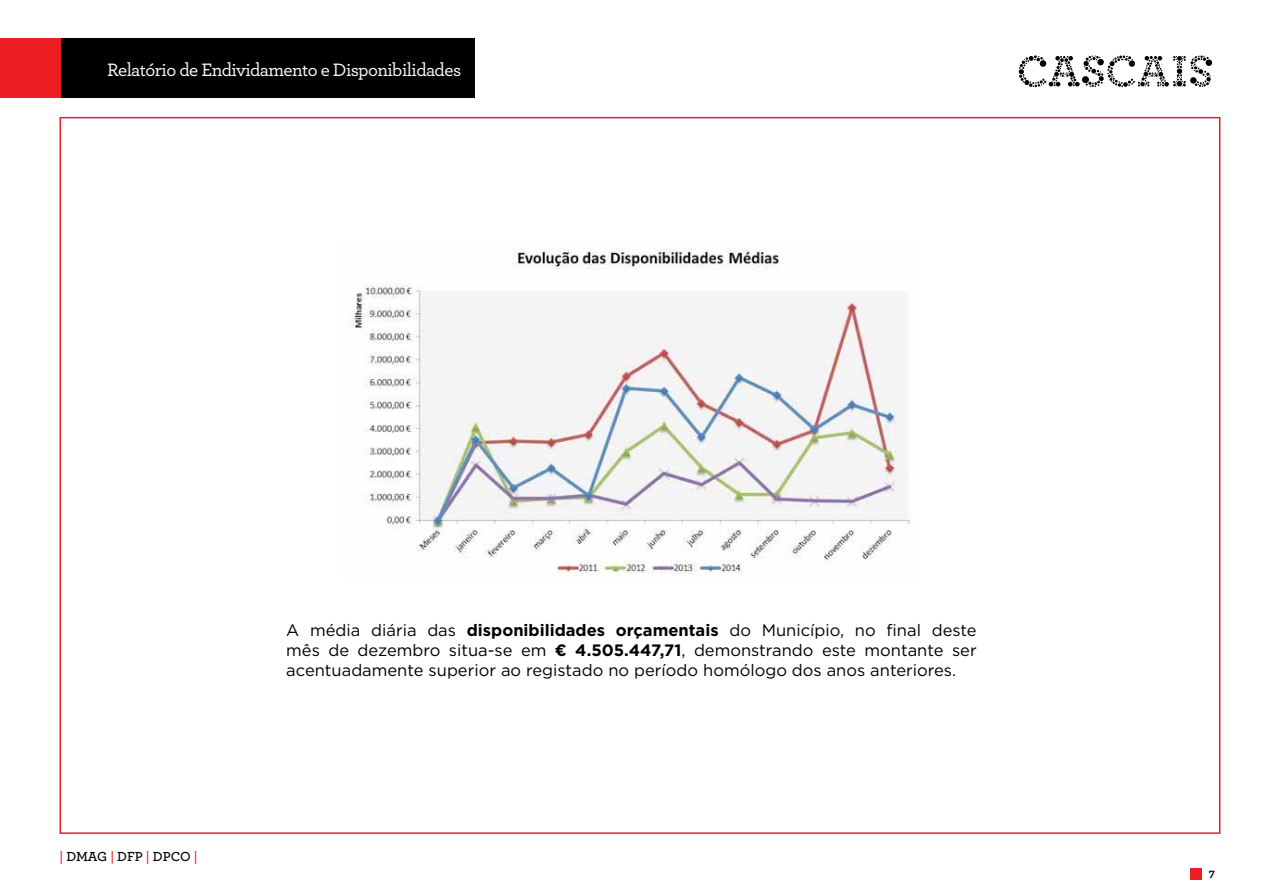
<style>
.page{position:relative;width:1263px;height:893px;background:#fff}
.page>*{position:absolute;margin:0;border:0;box-sizing:border-box;transform-origin:0 0}
.t1{font:500 18.9px "Archer";letter-spacing:-.03em;color:#fff}
.t2{font:16.5px/19.8px "Gotham";color:#000;text-align:justify}
.t3{font:600 13.8px "Archer";letter-spacing:-.005em;color:#000}
.t4{font:700 12px "Archer";color:#000}
.s1{color:#ed1d24}
.s2{font-weight:700}
</style>
<div class="page">
<div style="left:61px;top:39px;width:414px;height:59px;background:#000"></div>
<div style="left:0;top:39px;width:61px;height:59px;background:#ed1d24"></div>
<div style="left:1190px;top:868px;width:12px;height:11px;background:#ed1d24"></div>
<svg style="left:1019px;top:55px;width:193px;height:32px"></svg>
<img style="left:350px;top:248px;width:562px;height:332px">
<p class="t1" style="left:107px;top:57px;width:355px">Relatório de Endividamento e Disponibilidades</p>
<p class="t3" style="left:60px;top:846px;width:140px"><span class="s1">|</span> DMAG <span class="s1">|</span> DFP <span class="s1">|</span> DPCO <span class="s1">|</span></p>
<p class="t2" style="left:286px;top:620px;width:692px">A média diária das <span class="s2">disponibilidades orçamentais</span> do Município, no final deste mês de dezembro situa-se em <span class="s2">€ 4.505.447,71</span>, demonstrando este montante ser acentuadamente superior ao registado no período homólogo dos anos anteriores.</p>
<p class="t4" style="left:1209px;top:864px;width:8px">7</p>
</div>
